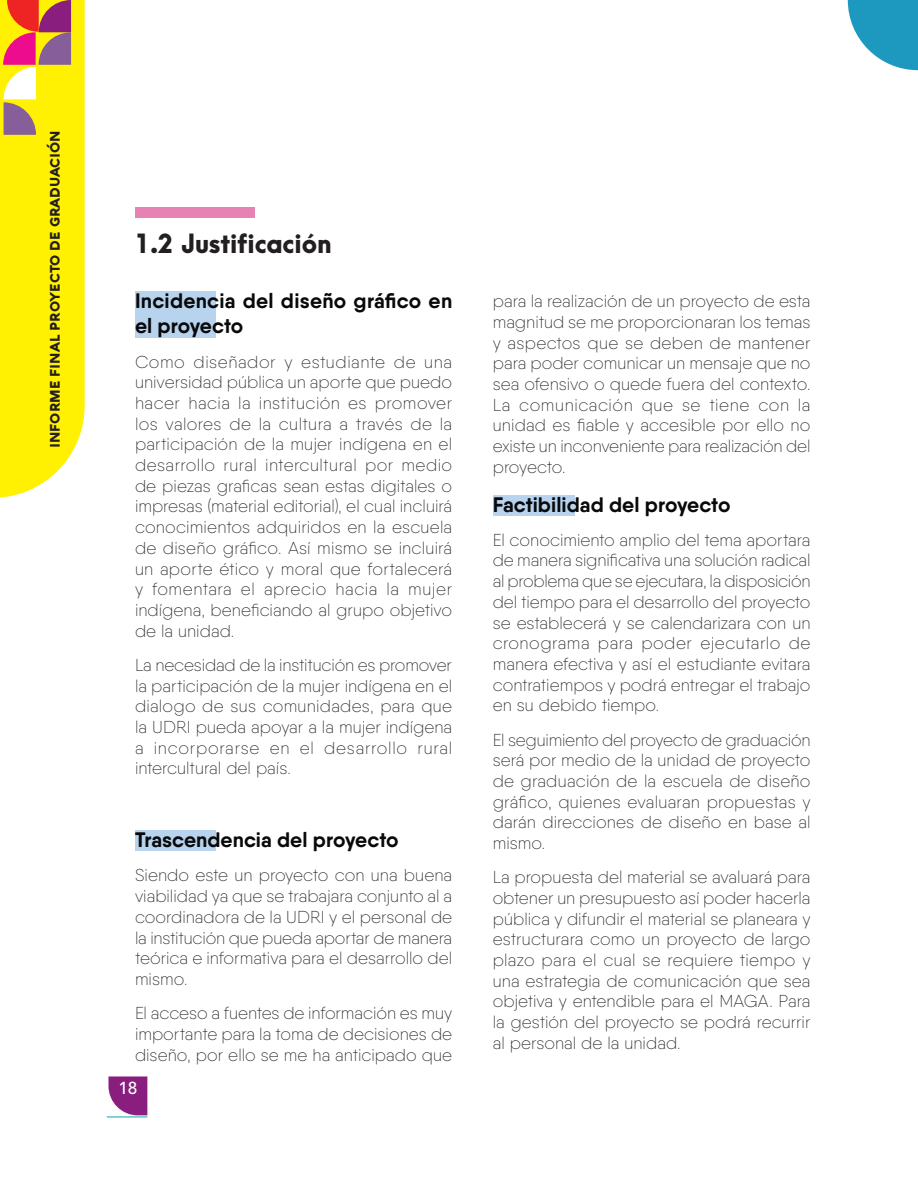
<style>
.page{position:relative;width:918px;height:1188px;background:#fff}
.page>*{position:absolute;margin:0;border:0;box-sizing:border-box;transform-origin:0 0}
.titulos_01{font:800 24px "Arca Majora 3";color:#231f20}
.subtitulos{font:700 21px/25.2px "Qanelas Soft";color:#08090b}
.cuerpo_de_texto{font:200 17.25px/20.7px "Qanelas Soft";color:#231f20;text-align:justify}
.t1{font:500 17.25px "Avenir LT Std";color:#fff}
.t2{font:900 13.5px "Aquawax";color:#231f20}
</style>
<div class="page">
<svg style="left:108px;top:1076px;width:39px;height:39px;background:#993d91"></svg>
<hr style="left:107px;top:1116px;width:40px;height:2px;background:#5dc5c6">
<svg style="left:0;top:0;width:85px;height:498px;background:#f6df1c"></svg>
<svg style="left:848px;top:0;width:70px;height:70px"></svg>
<div style="left:135px;top:207px;width:119px;height:11px;background:#e682b4"></div>
<div style="left:135px;top:291px;width:81px;height:47px;background:#b7d3ed"></div>
<div style="left:135px;top:830px;width:81px;height:21px;background:#b7d3ed"></div>
<div style="left:493px;top:495px;width:81px;height:21px;background:#b7d3ed"></div>
<p class="t2" style="left:46px;top:448px;width:320px;rotate:-90deg">INFORME FINAL PROYECTO DE GRADUACIÓN</p>
<p class="titulos_01" style="left:135px;top:222px;width:198px">1.2 Justificación</p>
<p class="subtitulos" style="left:135px;top:288px;width:319px">Incidencia del diseño gráfico en el proyecto</p>
<p class="cuerpo_de_texto" style="left:135px;top:351px;width:319px">Como diseñador y estudiante de una universidad pública un aporte que puedo hacer hacia la institución es promover los valores de la cultura a través de la participación de la mujer indígena en el desarrollo rural intercultural por medio de piezas graficas sean estas digitales o impresas (material editorial), el cual incluirá conocimientos adquiridos en la escuela de diseño gráfico. Así mismo se incluirá un aporte ético y moral que fortalecerá y fomentara el aprecio hacia la mujer indígena, beneficiando al grupo objetivo de la unidad.</p>
<p class="cuerpo_de_texto" style="left:135px;top:654px;width:319px">La necesidad de la institución es promover la participación de la mujer indígena en el dialogo de sus comunidades, para que la UDRI pueda apoyar a la mujer indígena a incorporarse en el desarrollo rural intercultural del país.</p>
<p class="subtitulos" style="left:135px;top:827px;width:265px">Trascendencia del proyecto</p>
<p class="cuerpo_de_texto" style="left:135px;top:865px;width:319px">Siendo este un proyecto con una buena viabilidad ya que se trabajara conjunto al a coordinadora de la UDRI y el personal de la institución que pueda aportar de manera teórica e informativa para el desarrollo del mismo.</p>
<p class="cuerpo_de_texto" style="left:135px;top:1003px;width:319px">El acceso a fuentes de información es muy importante para la toma de decisiones de diseño, por ello se me ha anticipado que</p>
<p class="t1" style="left:118px;top:1078px;width:21px">18</p>
<p class="cuerpo_de_texto" style="left:493px;top:291px;width:319px">para la realización de un proyecto de esta magnitud se me proporcionaran los temas y aspectos que se deben de mantener para poder comunicar un mensaje que no sea ofensivo o quede fuera del contexto.<br>La comunicación que se tiene con la unidad es fiable y accesible por ello no existe un inconveniente para realización del proyecto.</p>
<p class="subtitulos" style="left:493px;top:491px;width:239px">Factibilidad del proyecto</p>
<p class="cuerpo_de_texto" style="left:493px;top:529px;width:319px">El conocimiento amplio del tema aportara de manera significativa una solución radical al problema que se ejecutara, la disposición del tiempo para el desarrollo del proyecto se establecerá y se calendarizara con un cronograma para poder ejecutarlo de manera efectiva y así el estudiante evitara contratiempos y podrá entregar el trabajo en su debido tiempo.</p>
<p class="cuerpo_de_texto" style="left:493px;top:729px;width:319px">El seguimiento del proyecto de graduación será por medio de la unidad de proyecto de graduación de la escuela de diseño gráfico, quienes evaluaran propuestas y darán direcciones de diseño en base al mismo.</p>
<p class="cuerpo_de_texto" style="left:493px;top:867px;width:319px">La propuesta del material se avaluará para obtener un presupuesto así poder hacerla pública y difundir el material se planeara y estructurara como un proyecto de largo plazo para el cual se requiere tiempo y una estrategia de comunicación que sea objetiva y entendible para el MAGA. Para la gestión del proyecto se podrá recurrir al personal de la unidad.</p>
</div>
